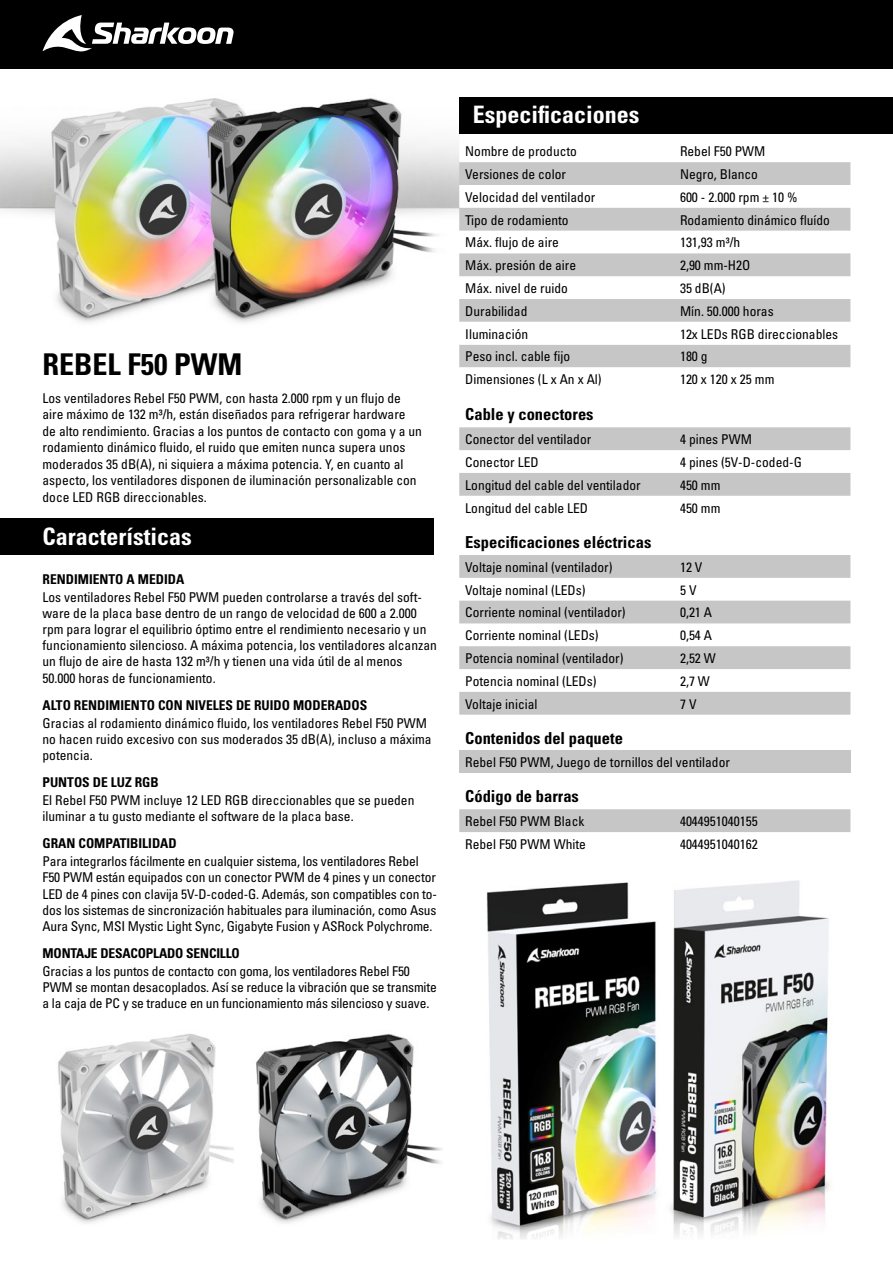
<style>
.page{position:relative;width:893px;height:1263px;background:#fff}
.page>*{position:absolute;margin:0;border:0;box-sizing:border-box;transform-origin:0 0}
.t1{font:30px "Univers LTCYR 67 Bold Cond";color:#000}
.t2{font:24px "Univers LTCYR 67 Bold Cond";color:#fff}
.t3{font:16.5px "Univers LTCYR 67 Bold Cond";color:#000}
.t4{font:condensed 13.5px/16.2px "Univers LTCYR 57";color:#000}
.t5{font:13.5px "Univers LTCYR 67 Bold Cond";color:#000}
</style>
<div class="page">
<div style="left:0;top:0;width:893px;height:69px;background:#000"></div>
<img style="left:442px;top:880px;width:389px;height:359px">
<img style="left:58px;top:1034px;width:384px;height:189px">
<img style="left:0;top:98px;width:459px;height:225px">
<div style="left:0;top:518px;width:434px;height:37px;background:#000"></div>
<div style="left:459px;top:97px;width:434px;height:37px;background:#000"></div>
<svg style="left:459px;top:162px;width:391px;height:160px;fill:#c6c6c6"></svg>
<div style="left:459px;top:345px;width:391px;height:23px;background:#c6c6c6"></div>
<svg style="left:459px;top:427px;width:391px;height:69px"></svg>
<svg style="left:459px;top:555px;width:391px;height:160px;fill:#c6c6c6"></svg>
<div style="left:459px;top:750px;width:391px;height:23px;background:#c6c6c6"></div>
<div style="left:459px;top:809px;width:391px;height:23px;background:#c6c6c6"></div>
<svg style="left:43px;top:15px;width:191px;height:37px"></svg>
<h1 class="t1" style="left:43px;top:346px;width:201px">REBEL F50 PWM</h1>
<p class="t4" style="left:43px;top:389px;width:381px">Los ventiladores Rebel F50 PWM, con hasta 2.000 rpm y un flujo de aire máximo de 132 m³/h, están diseñados para refrigerar hardware de alto rendimiento. Gracias a los puntos de contacto con goma y a un rodamiento dinámico fluido, el ruido que emiten nunca supera unos moderados 35 dB(A), ni siquiera a máxima potencia. Y, en cuanto al aspecto, los ventiladores disponen de iluminación personalizable con doce LED RGB direccionables.</p>
<h2 class="t2" style="left:43px;top:521px;width:151px">Características</h2>
<p class="t5" style="left:43px;top:570px;width:143px">RENDIMIENTO A MEDIDA</p>
<p class="t4" style="left:43px;top:588px;width:396px">Los ventiladores Rebel F50 PWM pueden controlarse a través del soft&shy;ware de la placa base dentro de un rango de velocidad de 600 a 2.000 rpm para lograr el equilibrio óptimo entre el rendimiento necesario y un funcionamiento silencioso. A máxima potencia, los ventiladores alcanzan un flujo de aire de hasta 132 m³/h y tienen una vida útil de al menos 50.000 horas de funcionamiento.</p>
<p class="t5" style="left:43px;top:696px;width:326px">ALTO RENDIMIENTO CON NIVELES DE RUIDO MODERADOS</p>
<p class="t4" style="left:43px;top:714px;width:391px">Gracias al rodamiento dinámico fluido, los ventiladores Rebel F50 PWM no hacen ruido excesivo con sus moderados 35 dB(A), incluso a máxima potencia.</p>
<p class="t5" style="left:43px;top:774px;width:118px">PUNTOS DE LUZ RGB</p>
<p class="t4" style="left:43px;top:792px;width:373px">El Rebel F50 PWM incluye 12 LED RGB direccionables que se pueden iluminar a tu gusto mediante el software de la placa base.</p>
<p class="t5" style="left:43px;top:835px;width:136px">GRAN COMPATIBILIDAD</p>
<p class="t4" style="left:43px;top:853px;width:396px">Para integrarlos fácilmente en cualquier sistema, los ventiladores Rebel F50 PWM están equipados con un conector PWM de 4 pines y un conector LED de 4 pines con clavija 5V-D-coded-G. Además, son compatibles con to&shy;dos los sistemas de sincronización habituales para iluminación, como Asus Aura Sync, MSI Mystic Light Sync, Gigabyte Fusion y ASRock Polychrome.</p>
<p class="t5" style="left:43px;top:945px;width:199px">MONTAJE DESACOPLADO SENCILLO</p>
<p class="t4" style="left:43px;top:963px;width:396px">Gracias a los puntos de contacto con goma, los ventiladores Rebel F50<br>PWM se montan desacoplados. Así se reduce la vibración que se transmite a la caja de PC y se traduce en un funcionamiento más silencioso y suave.</p>
<h2 class="t2" style="left:473px;top:100px;width:168px">Especificaciones</h2>
<p class="t4" style="left:465px;top:143px;width:113px">Nombre de producto</p>
<p class="t4" style="left:680px;top:143px;width:87px">Rebel F50 PWM</p>
<p class="t4" style="left:465px;top:166px;width:102px">Versiones de color</p>
<p class="t4" style="left:680px;top:166px;width:79px">Negro, Blanco</p>
<p class="t4" style="left:465px;top:189px;width:131px">Velocidad del ventilador</p>
<p class="t4" style="left:680px;top:189px;width:119px">600 - 2.000 rpm ± 10 %</p>
<p class="t4" style="left:465px;top:211px;width:105px">Tipo de rodamiento</p>
<p class="t4" style="left:680px;top:211px;width:151px">Rodamiento dinámico fluído</p>
<p class="t4" style="left:465px;top:234px;width:95px">Máx. flujo de aire</p>
<p class="t4" style="left:680px;top:234px;width:62px">131,93 m³/h</p>
<p class="t4" style="left:465px;top:257px;width:112px">Máx. presión de aire</p>
<p class="t4" style="left:680px;top:257px;width:72px">2,90 mm-H2O</p>
<p class="t4" style="left:465px;top:280px;width:104px">Máx. nivel de ruido</p>
<p class="t4" style="left:680px;top:280px;width:47px">35 dB(A)</p>
<p class="t4" style="left:465px;top:303px;width:64px">Durabilidad</p>
<p class="t4" style="left:680px;top:303px;width:95px">Mín. 50.000 horas</p>
<p class="t4" style="left:465px;top:325px;width:64px">Iluminación</p>
<p class="t4" style="left:680px;top:325px;width:160px">12x LEDs RGB direccionables</p>
<p class="t4" style="left:465px;top:348px;width:106px">Peso incl. cable fijo</p>
<p class="t4" style="left:680px;top:348px;width:29px">180 g</p>
<p class="t4" style="left:465px;top:371px;width:138px">Dimensiones (L x An x Al)</p>
<p class="t4" style="left:680px;top:371px;width:96px">120 x 120 x 25 mm</p>
<p class="t3" style="left:465px;top:404px;width:130px">Cable y conectores</p>
<p class="t4" style="left:465px;top:431px;width:127px">Conector del ventilador</p>
<p class="t4" style="left:680px;top:431px;width:73px">4 pines PWM</p>
<p class="t4" style="left:465px;top:454px;width:75px">Conector LED</p>
<p class="t4" style="left:680px;top:454px;width:123px">4 pines (5V-D-coded-G</p>
<p class="t4" style="left:465px;top:476px;width:177px">Longitud del cable del ventilador</p>
<p class="t4" style="left:680px;top:476px;width:42px">450 mm</p>
<p class="t4" style="left:465px;top:499px;width:124px">Longitud del cable LED</p>
<p class="t4" style="left:680px;top:499px;width:42px">450 mm</p>
<p class="t3" style="left:465px;top:532px;width:188px">Especificaciones eléctricas</p>
<p class="t4" style="left:465px;top:559px;width:149px">Voltaje nominal (ventilador)</p>
<p class="t4" style="left:680px;top:559px;width:24px">12 V</p>
<p class="t4" style="left:465px;top:581px;width:122px">Voltaje nominal (LEDs)</p>
<p class="t4" style="left:680px;top:581px;width:18px">5 V</p>
<p class="t4" style="left:465px;top:604px;width:162px">Corriente nominal (ventilador)</p>
<p class="t4" style="left:680px;top:604px;width:34px">0,21 A</p>
<p class="t4" style="left:465px;top:627px;width:135px">Corriente nominal (LEDs)</p>
<p class="t4" style="left:680px;top:627px;width:34px">0,54 A</p>
<p class="t4" style="left:465px;top:650px;width:160px">Potencia nominal (ventilador)</p>
<p class="t4" style="left:680px;top:650px;width:37px">2,52 W</p>
<p class="t4" style="left:465px;top:673px;width:133px">Potencia nominal (LEDs)</p>
<p class="t4" style="left:680px;top:673px;width:31px">2,7 W</p>
<p class="t4" style="left:465px;top:695px;width:74px">Voltaje inicial</p>
<p class="t4" style="left:680px;top:695px;width:18px">7 V</p>
<p class="t3" style="left:465px;top:728px;width:159px">Contenidos del paquete</p>
<p class="t4" style="left:465px;top:753px;width:266px">Rebel F50 PWM, Juego de tornillos del ventilador</p>
<p class="t3" style="left:465px;top:786px;width:115px">Código de barras</p>
<p class="t4" style="left:465px;top:813px;width:121px">Rebel F50 PWM Black</p>
<p class="t4" style="left:680px;top:813px;width:79px">4044951040155</p>
<p class="t4" style="left:465px;top:836px;width:122px">Rebel F50 PWM White</p>
<p class="t4" style="left:680px;top:836px;width:79px">4044951040162</p>
</div>
